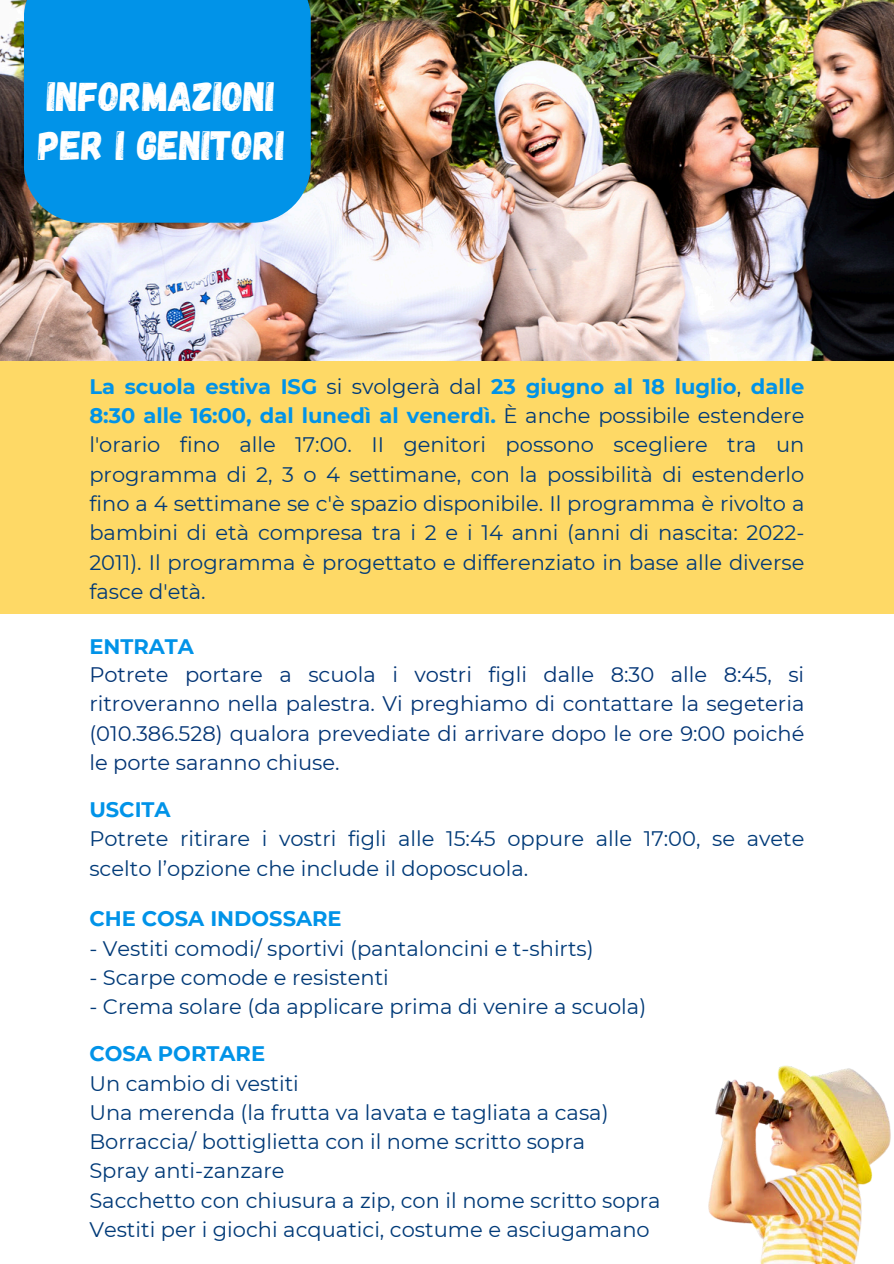
<style>
.page{position:relative;width:894px;height:1264px;background:#fff}
.page>*{position:absolute;margin:0;border:0;box-sizing:border-box;transform-origin:0 0}
.t1{font:40.95px/48.4px "Gagalin";color:#fff}
.t2{font:21px/29.2px "Montserrat";color:#013a78;text-align:justify}
.t3{font:21px/29.2px "Montserrat";color:#023475;text-align:justify}
.t4{font:700 21px "Montserrat";color:#0193e8}
.s1{font-weight:700;color:#0193e8}
</style>
<div class="page">
<img style="left:0;top:0;width:893px;height:360px">
<div style="left:0;top:360px;width:893px;height:253px;background:#fed966"></div>
<img style="left:708px;top:1065px;width:183px;height:198px">
<div style="left:24px;top:0;width:286px;height:223px;background:#0193e8"></div>
<p class="t1" style="left:39px;top:71px;width:247px">INFORMAZIONI<br>PER I GENITORI</p>
<p class="t2" style="left:89px;top:372px;width:716px"><span class="s1">La scuola estiva ISG</span> si svolgerà dal <span class="s1">23 giugno al 18 luglio</span>, <span class="s1">dalle 8:30 alle 16:00, dal lunedì al venerdì.</span> È anche possibile estendere l'orario fino alle 17:00. II genitori possono scegliere tra un programma di 2, 3 o 4 settimane, con la possibilità di estenderlo fino a 4 settimane se c'è spazio disponibile. Il programma è rivolto a bambini di età compresa tra i 2 e i 14 anni (anni di nascita: 2022- 2011). Il programma è progettato e differenziato in base alle diverse fasce d'età.</p>
<h1 class="t4" style="left:89px;top:633px;width:106px">ENTRATA</h1>
<p class="t3" style="left:89px;top:660px;width:716px">Potrete portare a scuola i vostri figli dalle 8:30 alle 8:45, si ritroveranno nella palestra. Vi preghiamo di contattare la segeteria (010.386.528) qualora prevediate di arrivare dopo le ore 9:00 poiché le porte saranno chiuse.</p>
<p class="t4" style="left:89px;top:796px;width:83px">USCITA</p>
<p class="t2" style="left:89px;top:824px;width:716px">Potrete ritirare i vostri figli alle 15:45 oppure alle 17:00, se avete scelto l’opzione che include il doposcuola.</p>
<p class="t4" style="left:89px;top:906px;width:254px">CHE COSA INDOSSARE</p>
<p class="t2" style="left:89px;top:933px;width:506px">- Vestiti comodi/ sportivi (pantaloncini e t-shirts)</p>
<p class="t2" style="left:89px;top:962px;width:301px">- Scarpe comode e resistenti</p>
<p class="t2" style="left:89px;top:991px;width:558px">- Crema solare (da applicare prima di venire a scuola)</p>
<p class="t4" style="left:89px;top:1041px;width:177px">COSA PORTARE</p>
<p class="t2" style="left:89px;top:1068px;width:211px">Un cambio di vestiti</p>
<p class="t2" style="left:89px;top:1097px;width:520px">Una merenda (la frutta va lavata e tagliata a casa)</p>
<p class="t2" style="left:89px;top:1126px;width:497px">Borraccia/ bottiglietta con il nome scritto sopra</p>
<p class="t2" style="left:89px;top:1156px;width:197px">Spray anti-zanzare</p>
<p class="t2" style="left:89px;top:1185px;width:572px">Sacchetto con chiusura a zip, con il nome scritto sopra</p>
<p class="t2" style="left:89px;top:1214px;width:561px">Vestiti per i giochi acquatici, costume e asciugamano</p>
</div>
